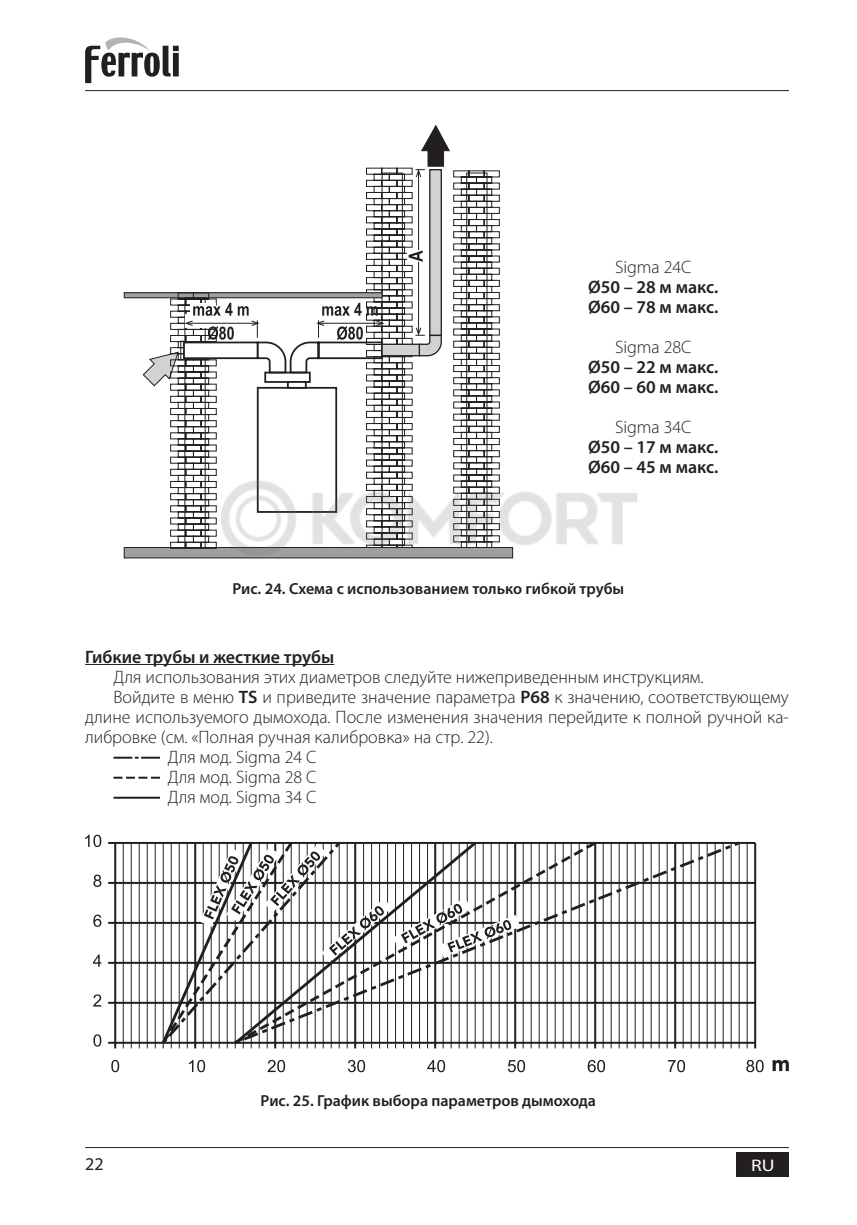
<style>
.page{position:relative;width:857px;height:1225px;background:#fff}
.page>*{position:absolute;margin:0;border:0;box-sizing:border-box;transform-origin:0 0}
.t1{font:300 18px "Myriad Pro";color:#231f20}
.t2{font:600 18px/20px "Myriad Pro";color:#231f20}
.t3{font:18px "Myriad Pro";color:#231f20}
.t4{font:16.8px "Myriad Pro";color:#fff;scale:1.18 1}
.t5{font:600 16px "Myriad Pro";color:#231f20}
.s1{font-weight:600}
</style>
<div class="page">
<svg style="left:85px;top:37px;width:94px;height:46px"></svg>
<hr style="left:85px;top:90px;width:703px;height:1px;background:#231f20">
<hr style="left:85px;top:1147px;width:703px;height:1px;background:#231f20">
<div style="left:736px;top:1152px;width:52px;height:25px;background:#231f20"></div>
<div style="left:124px;top:547px;width:388px;height:11px;background:#9ea0a0"></div>
<div style="left:124px;top:547px;width:389px;height:11px;border:1px solid #231f20"></div>
<div style="left:124px;top:293px;width:258px;height:5px;background:#9ea0a0"></div>
<div style="left:124px;top:292px;width:258px;height:6px;border:1px solid #231f20"></div>
<svg style="left:142px;top:124px;width:357px;height:425px"></svg>
<hr style="left:85px;top:664px;width:249px;height:1px;background:#231f20">
<svg style="left:113px;top:756px;width:47px;height:2px"></svg>
<svg style="left:113px;top:776px;width:47px;height:2px"></svg>
<hr style="left:113px;top:796px;width:47px;height:2px;background:#231f20">
<hr style="left:203px;top:843px;width:1px;height:205px;background:#231f20">
<hr style="left:211px;top:843px;width:1px;height:205px;background:#231f20">
<hr style="left:219px;top:843px;width:1px;height:205px;background:#231f20">
<hr style="left:227px;top:843px;width:1px;height:205px;background:#231f20">
<hr style="left:235px;top:843px;width:1px;height:205px;background:#231f20">
<hr style="left:243px;top:843px;width:1px;height:205px;background:#231f20">
<hr style="left:251px;top:843px;width:1px;height:205px;background:#231f20">
<hr style="left:259px;top:843px;width:1px;height:205px;background:#231f20">
<hr style="left:267px;top:843px;width:1px;height:205px;background:#231f20">
<hr style="left:194px;top:843px;width:2px;height:205px;background:#231f20">
<hr style="left:274px;top:843px;width:2px;height:205px;background:#231f20">
<hr style="left:354px;top:843px;width:2px;height:205px;background:#231f20">
<hr style="left:434px;top:843px;width:2px;height:205px;background:#231f20">
<hr style="left:514px;top:843px;width:2px;height:205px;background:#231f20">
<hr style="left:594px;top:843px;width:2px;height:205px;background:#231f20">
<hr style="left:673px;top:843px;width:2px;height:205px;background:#231f20">
<hr style="left:123px;top:843px;width:1px;height:205px;background:#231f20">
<hr style="left:131px;top:843px;width:1px;height:205px;background:#231f20">
<hr style="left:139px;top:843px;width:1px;height:205px;background:#231f20">
<hr style="left:147px;top:843px;width:1px;height:205px;background:#231f20">
<hr style="left:155px;top:843px;width:1px;height:205px;background:#231f20">
<hr style="left:163px;top:843px;width:1px;height:205px;background:#231f20">
<hr style="left:171px;top:843px;width:1px;height:205px;background:#231f20">
<hr style="left:179px;top:843px;width:1px;height:205px;background:#231f20">
<hr style="left:187px;top:843px;width:1px;height:205px;background:#231f20">
<hr style="left:283px;top:843px;width:1px;height:205px;background:#231f20">
<hr style="left:291px;top:843px;width:1px;height:205px;background:#231f20">
<hr style="left:299px;top:843px;width:1px;height:205px;background:#231f20">
<hr style="left:307px;top:843px;width:1px;height:205px;background:#231f20">
<hr style="left:315px;top:843px;width:1px;height:205px;background:#231f20">
<hr style="left:323px;top:843px;width:1px;height:205px;background:#231f20">
<hr style="left:331px;top:843px;width:1px;height:205px;background:#231f20">
<hr style="left:339px;top:843px;width:1px;height:205px;background:#231f20">
<hr style="left:346px;top:843px;width:1px;height:205px;background:#231f20">
<hr style="left:363px;top:843px;width:1px;height:205px;background:#231f20">
<hr style="left:371px;top:843px;width:1px;height:205px;background:#231f20">
<hr style="left:379px;top:843px;width:1px;height:205px;background:#231f20">
<hr style="left:387px;top:843px;width:1px;height:205px;background:#231f20">
<hr style="left:395px;top:843px;width:1px;height:205px;background:#231f20">
<hr style="left:403px;top:843px;width:1px;height:205px;background:#231f20">
<hr style="left:411px;top:843px;width:1px;height:205px;background:#231f20">
<hr style="left:419px;top:843px;width:1px;height:205px;background:#231f20">
<hr style="left:427px;top:843px;width:1px;height:205px;background:#231f20">
<hr style="left:442px;top:843px;width:1px;height:205px;background:#231f20">
<hr style="left:450px;top:843px;width:1px;height:205px;background:#231f20">
<hr style="left:458px;top:843px;width:1px;height:205px;background:#231f20">
<hr style="left:466px;top:843px;width:1px;height:205px;background:#231f20">
<hr style="left:474px;top:843px;width:1px;height:205px;background:#231f20">
<hr style="left:482px;top:843px;width:1px;height:205px;background:#231f20">
<hr style="left:490px;top:843px;width:1px;height:205px;background:#231f20">
<hr style="left:498px;top:843px;width:1px;height:205px;background:#231f20">
<hr style="left:506px;top:843px;width:1px;height:205px;background:#231f20">
<hr style="left:522px;top:843px;width:1px;height:205px;background:#231f20">
<hr style="left:530px;top:843px;width:1px;height:205px;background:#231f20">
<hr style="left:538px;top:843px;width:1px;height:205px;background:#231f20">
<hr style="left:546px;top:843px;width:1px;height:205px;background:#231f20">
<hr style="left:554px;top:843px;width:1px;height:205px;background:#231f20">
<hr style="left:562px;top:843px;width:1px;height:205px;background:#231f20">
<hr style="left:570px;top:843px;width:1px;height:205px;background:#231f20">
<hr style="left:578px;top:843px;width:1px;height:205px;background:#231f20">
<hr style="left:586px;top:843px;width:1px;height:205px;background:#231f20">
<hr style="left:602px;top:843px;width:1px;height:205px;background:#231f20">
<hr style="left:610px;top:843px;width:1px;height:205px;background:#231f20">
<hr style="left:618px;top:843px;width:1px;height:205px;background:#231f20">
<hr style="left:626px;top:843px;width:1px;height:205px;background:#231f20">
<hr style="left:634px;top:843px;width:1px;height:205px;background:#231f20">
<hr style="left:642px;top:843px;width:1px;height:205px;background:#231f20">
<hr style="left:650px;top:843px;width:1px;height:205px;background:#231f20">
<hr style="left:658px;top:843px;width:1px;height:205px;background:#231f20">
<hr style="left:666px;top:843px;width:1px;height:205px;background:#231f20">
<hr style="left:682px;top:843px;width:1px;height:205px;background:#231f20">
<hr style="left:690px;top:843px;width:1px;height:205px;background:#231f20">
<hr style="left:698px;top:843px;width:1px;height:205px;background:#231f20">
<hr style="left:706px;top:843px;width:1px;height:205px;background:#231f20">
<hr style="left:714px;top:843px;width:1px;height:205px;background:#231f20">
<hr style="left:722px;top:843px;width:1px;height:205px;background:#231f20">
<hr style="left:730px;top:843px;width:1px;height:205px;background:#231f20">
<hr style="left:738px;top:843px;width:1px;height:205px;background:#231f20">
<hr style="left:746px;top:843px;width:1px;height:205px;background:#231f20">
<hr style="left:753px;top:843px;width:2px;height:205px;background:#231f20">
<svg style="left:772px;top:1060px;width:16px;height:11px"></svg>
<svg style="left:111px;top:1060px;width:652px;height:12px"></svg>
<hr style="left:114px;top:843px;width:2px;height:205px;background:#231f20">
<svg style="left:85px;top:834px;width:16px;height:13px"></svg>
<svg style="left:93px;top:874px;width:8px;height:13px"></svg>
<svg style="left:93px;top:914px;width:8px;height:13px"></svg>
<svg style="left:93px;top:954px;width:8px;height:12px"></svg>
<svg style="left:93px;top:994px;width:8px;height:12px"></svg>
<svg style="left:93px;top:1034px;width:8px;height:12px"></svg>
<hr style="left:108px;top:1041px;width:646px;height:2px;background:#231f20">
<hr style="left:108px;top:1001px;width:646px;height:2px;background:#231f20">
<hr style="left:108px;top:962px;width:646px;height:2px;background:#231f20">
<hr style="left:108px;top:922px;width:646px;height:2px;background:#231f20">
<hr style="left:108px;top:882px;width:646px;height:2px;background:#231f20">
<hr style="left:108px;top:842px;width:646px;height:2px;background:#231f20">
<svg style="left:520px;top:841px;width:222px;height:205px"></svg>
<svg style="left:159px;top:841px;width:361px;height:205px"></svg>
<img style="left:214px;top:472px;width:423px;height:87px">
<p class="t1" style="left:614px;top:257px;width:78px">Sigma 24C</p>
<p class="t2" style="left:587px;top:277px;width:132px">Ø50 – 28 м макс.<br>Ø60 – 78 м макс.</p>
<p class="t1" style="left:614px;top:337px;width:78px">Sigma 28C</p>
<p class="t2" style="left:587px;top:357px;width:132px">Ø50 – 22 м макс.<br>Ø60 – 60 м макс.</p>
<p class="t1" style="left:614px;top:417px;width:78px">Sigma 34C</p>
<p class="t2" style="left:587px;top:437px;width:132px">Ø50 – 17 м макс.<br>Ø60 – 45 м макс.</p>
<p class="t5" style="left:232px;top:578px;width:393px">Рис. 24. Схема с использованием только гибкой трубы</p>
<p class="t2" style="left:85px;top:646px;width:250px">Гибкие трубы и жесткие трубы</p>
<p class="t1" style="left:113px;top:667px;width:591px">Для использования этих диаметров следуйте нижеприведенным инструкциям.</p>
<p class="t1" style="left:113px;top:687px;width:676px">Войдите в меню <span class="s1">TS</span> и приведите значение параметра <span class="s1">P68</span> к значению, соответствующему</p>
<p class="t1" style="left:85px;top:707px;width:705px">длине используемого дымохода. После изменения значения перейдите к полной ручной ка-</p>
<p class="t1" style="left:85px;top:727px;width:409px">либровке (см. «Полная ручная калибровка» на стр. 22).</p>
<p class="t1" style="left:168px;top:747px;width:150px">Для мод. Sigma 24 C</p>
<p class="t1" style="left:168px;top:767px;width:150px">Для мод. Sigma 28 C</p>
<p class="t1" style="left:168px;top:787px;width:150px">Для мод. Sigma 34 C</p>
<p class="t5" style="left:260px;top:1090px;width:337px">Рис. 25. График выбора параметров дымохода</p>
<p class="t3" style="left:85px;top:1153px;width:20px">22</p>
<p class="t4" style="left:750px;top:1155px;width:21px">RU</p>
</div>
